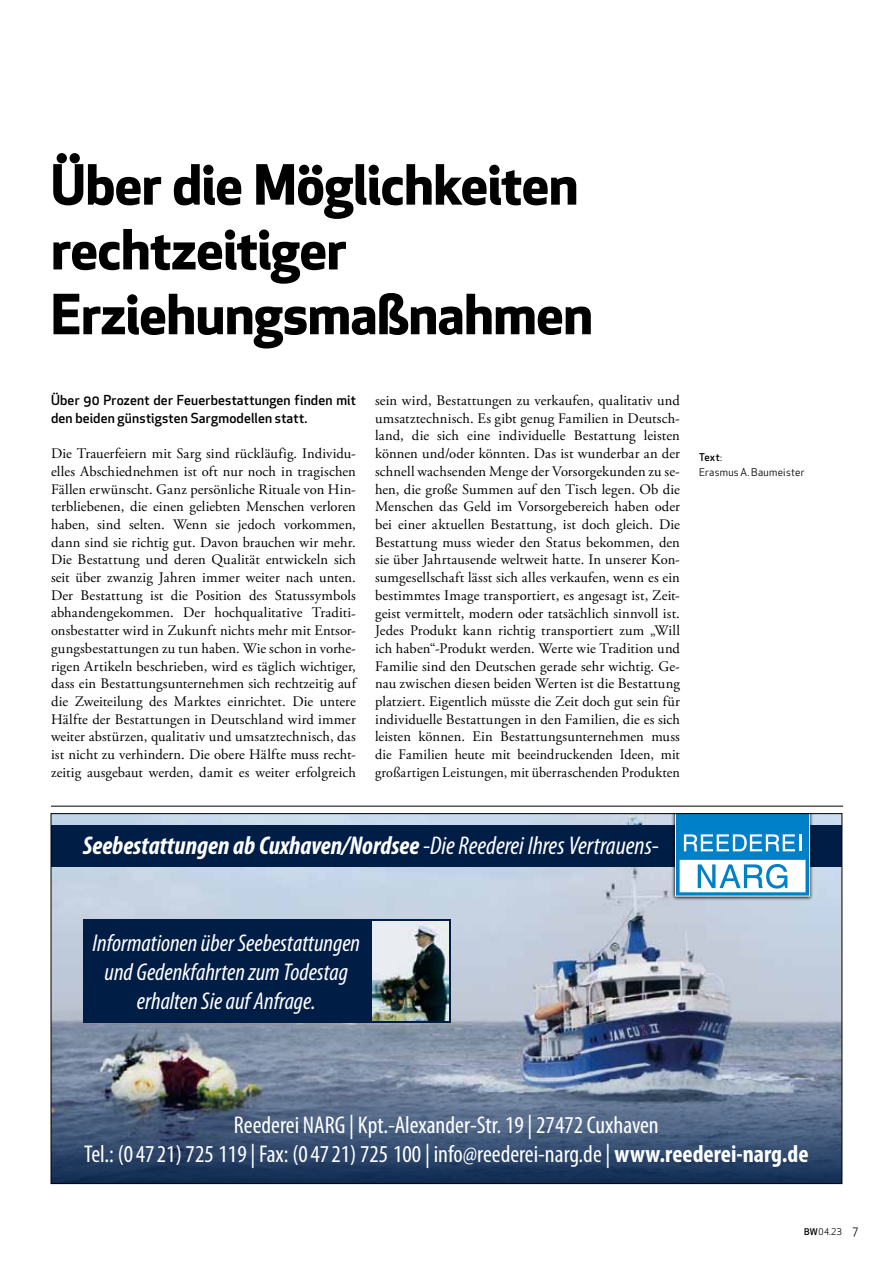
<style>
.page{position:relative;width:893px;height:1263px;background:#fff}
.page>*{position:absolute;margin:0;border:0;box-sizing:border-box;transform-origin:0 0}
.t1{font:700 54px/64.8px "Apex New";letter-spacing:-.01em;color:#000}
.t2{font:italic 700 condensed 25.8px "Myriad Pro";color:#fff}
.t3{font:condensed 24.3px/29.2px "Myriad Pro";color:#fff;text-align:center}
.t4{font:italic condensed 24.3px/29.2px "Myriad Pro";color:#fff;text-align:center}
.t5{font:14.55px/17.7px "Adobe Garamond Pro";letter-spacing:.005em;color:#000;text-align:justify}
.t6{font:500 13.5px/17.7px "Apex New";letter-spacing:.015em;color:#000}
.t7{font:10.5px/15px "Apex New";letter-spacing:.025em;color:#000}
.t8{font:9px "Apex New";color:#000}
.s1{font-weight:500}
.s2{font-weight:400}
.s3{font-weight:700}
.s4{font-size:12px}
</style>
<div class="page">
<hr style="left:51px;top:806px;width:792px;height:1px;background:#000">
<img style="left:53px;top:815px;width:787px;height:263px">
<img style="left:53px;top:998px;width:654px;height:80px">
<div style="left:51px;top:825px;width:791px;height:42px;background:#001d46"></div>
<svg style="left:53px;top:1078px;width:787px;height:104px;background:#485d7b"></svg>
<svg style="left:671px;top:815px;width:142px;height:86px"></svg>
<svg style="left:675px;top:815px;width:135px;height:82px"></svg>
<div style="left:83px;top:919px;width:367px;height:103px;background:#001d46"></div>
<img style="left:373px;top:921px;width:75px;height:99px">
<h1 class="t1" style="left:51px;top:150px;width:543px">Über die Möglichkeiten rechtzeitiger<br>Erziehungsmaßnahmen</h1>
<p class="t6" style="left:51px;top:391px;width:306px">Über 90 Prozent der Feuerbestattungen finden mit den beiden günstigsten Sargmodellen statt.</p>
<p class="t5" style="left:51px;top:445px;width:306px">Die Trauerfeiern mit Sarg sind rückläufig. Individu&shy;elles Abschiednehmen ist oft nur noch in tragischen Fällen erwünscht. Ganz persönliche Rituale von Hin&shy;terbliebenen, die einen geliebten Menschen verloren haben, sind selten. Wenn sie jedoch vorkommen, dann sind sie richtig gut. Davon brauchen wir mehr.<br>Die Bestattung und deren Qualität entwickeln sich seit über zwanzig Jahren immer weiter nach unten.<br>Der Bestattung ist die Position des Statussymbols abhandengekommen. Der hochqualitative Traditi&shy;onsbestatter wird in Zukunft nichts mehr mit Entsor&shy;gungsbestattungen zu tun haben. Wie schon in vorhe&shy;rigen Artikeln beschrieben, wird es täglich wichtiger, dass ein Bestattungsunternehmen sich rechtzeitig auf die Zweiteilung des Marktes einrichtet. Die untere Hälfte der Bestattungen in Deutschland wird immer weiter abstürzen, qualitativ und umsatztechnisch, das ist nicht zu verhindern. Die obere Hälfte muss recht&shy;zeitig ausgebaut werden, damit es weiter erfolgreich</p>
<p class="t5" style="left:375px;top:392px;width:306px">sein wird, Bestattungen zu verkaufen, qualitativ und umsatztechnisch. Es gibt genug Familien in Deutsch&shy;land, die sich eine individuelle Bestattung leisten können und/oder könnten. Das ist wunderbar an der schnell wachsenden Menge der Vorsorgekunden zu se&shy;hen, die große Summen auf den Tisch legen. Ob die Menschen das Geld im Vorsorgebereich haben oder bei einer aktuellen Bestattung, ist doch gleich. Die Bestattung muss wieder den Status bekommen, den sie über Jahrtausende weltweit hatte. In unserer Kon&shy;sumgesellschaft lässt sich alles verkaufen, wenn es ein bestimmtes Image transportiert, es angesagt ist, Zeit&shy;geist vermittelt, modern oder tatsächlich sinnvoll ist.<br>Jedes Produkt kann richtig transportiert zum „Will ich haben“-Produkt werden. Werte wie Tradition und Familie sind den Deutschen gerade sehr wichtig. Ge&shy;nau zwischen diesen beiden Werten ist die Bestattung platziert. Eigentlich müsste die Zeit doch gut sein für individuelle Bestattungen in den Familien, die es sich leisten können. Ein Bestattungsunternehmen muss die Familien heute mit beeindruckenden Ideen, mit großartigen Leistungen, mit überraschenden Produkten</p>
<p class="t7" style="left:699px;top:450px;width:107px"><span class="s1">Text</span>:<br>Erasmus A. Baumeister</p>
<h2 class="t2" style="left:83px;top:829px;width:578px">Seebestattungen ab Cuxhaven/Nordsee <span class="s2">-Die Reederei Ihres Vertrauens-</span></h2>
<h3 class="t4" style="left:92px;top:927px;width:269px">Informationen über Seebestattungen und Gedenkfahrten zum Todestag erhalten Sie auf Anfrage.</h3>
<h3 class="t3" style="left:84px;top:1110px;width:726px">Reederei NARG | Kpt.-Alexander-Str. 19 | 27472 Cuxhaven<br>Tel.: (04721) 725 119 | Fax: (04721) 725 100 | info@reederei-narg.de | <span class="s3">www.reederei-narg.de</span></h3>
<p class="t8" style="left:804px;top:1226px;width:56px"><span class="s1">BW</span> 04.23 <span class="s4">7</span></p>
</div>
